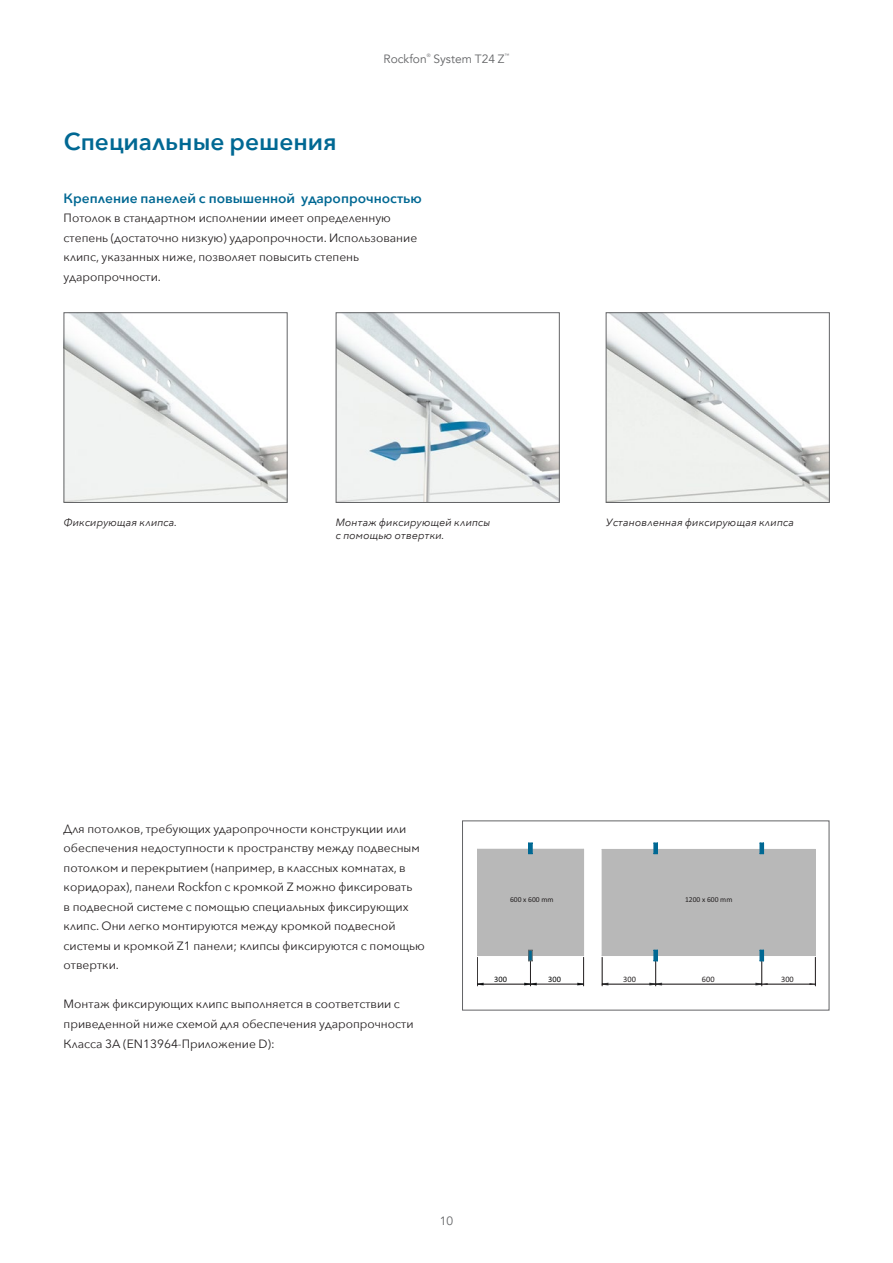
<style>
.page{position:relative;width:893px;height:1263px;background:#fff}
.page>*{position:absolute;margin:0;border:0;box-sizing:border-box;transform-origin:0 0}
.t1{font:600 24px "Avenir Next";color:#006893}
.t2{font:600 13.5px "Avenir Next";color:#006893}
.t3{font:12px/19.5px "Avenir Next";color:#231f20}
.t4{font:12px "Avenir";color:#636466}
.t5{font:italic 10.5px/12.6px "Avenir Next";color:#231f20}
.t6{font:8.4px "Calibri";color:#231f20}
.t7{font:8.4px "Calibri";color:#000}
.t8{font:7.5px "Calibri";color:#231f20}
.t9{font:4.8px "Avenir";color:#636466}
</style>
<div class="page">
<img style="left:66px;top:315px;width:219px;height:186px">
<img style="left:608px;top:315px;width:219px;height:186px">
<div style="left:606px;top:313px;width:223px;height:190px;border:1px solid #636466"></div>
<img style="left:338px;top:315px;width:219px;height:186px">
<div style="left:336px;top:313px;width:223px;height:190px;border:1px solid #636466"></div>
<div style="left:602px;top:849px;width:213px;height:106px;background:#b8b8b8"></div>
<div style="left:477px;top:849px;width:107px;height:106px;background:#b8b8b8"></div>
<hr style="left:833px;top:849px;width:1px;height:106px;background:#b8b8b8">
<hr style="left:892px;top:849px;width:1px;height:106px;background:#b8b8b8">
<hr style="left:815px;top:849px;width:1px;height:106px;background:#b8b8b8">
<svg style="left:602px;top:950px;width:232px;height:36px"></svg>
<svg style="left:760px;top:843px;width:4px;height:11px"></svg>
<svg style="left:654px;top:843px;width:4px;height:11px"></svg>
<svg style="left:528px;top:843px;width:5px;height:11px"></svg>
<svg style="left:477px;top:950px;width:107px;height:36px"></svg>
<h1 class="t1" style="left:64px;top:121px;width:274px">Специальные решения</h1>
<p class="t4" style="left:384px;top:52px;width:45px">Rockfon</p>
<p class="t9" style="left:427px;top:53px;width:5px">®</p>
<p class="t4" style="left:433px;top:52px;width:73px">System T24 Z</p>
<p class="t9" style="left:505px;top:53px;width:6px">™</p>
<p class="t2" style="left:64px;top:187px;width:360px">Крепление панелей с повышенной ударопрочностью</p>
<p class="t3" style="left:64px;top:208px;width:355px">Потолок в стандартном исполнении имеет определенную степень (достаточно низкую) ударопрочности. Использование клипс, указанных ниже, позволяет повысить степень ударопрочности.</p>
<p class="t5" style="left:64px;top:515px;width:115px">Фиксирующая клипса.</p>
<p class="t5" style="left:336px;top:515px;width:156px">Монтаж фиксирующей клипсы с помощью отвертки.</p>
<p class="t5" style="left:606px;top:515px;width:190px">Установленная фиксирующая клипса</p>
<p class="t3" style="left:64px;top:818px;width:363px">Для потолков, требующих ударопрочности конструкции или обеспечения недоступности к пространству между подвесным потолком и перекрытием (например, в классных комнатах, в коридорах), панели Rockfon с кромкой Z можно фиксировать<br>в подвесной системе с помощью специальных фиксирующих клипс. Они легко монтируются между кромкой подвесной системы и кромкой Z1 панели; клипсы фиксируются с помощью отвертки.</p>
<p class="t3" style="left:64px;top:994px;width:351px">Монтаж фиксирующих клипс выполняется в соответствии с приведенной ниже схемой для обеспечения ударопрочности<br>Класса 3А (EN13964-Приложение D):</p>
<p class="t8" style="left:510px;top:895px;width:45px">600 x 600 mm</p>
<p class="t8" style="left:685px;top:895px;width:49px">1200 x 600 mm</p>
<p class="t7" style="left:494px;top:974px;width:14px">300</p>
<p class="t7" style="left:548px;top:974px;width:14px">300</p>
<p class="t6" style="left:623px;top:974px;width:14px">300</p>
<p class="t6" style="left:702px;top:974px;width:14px">600</p>
<p class="t6" style="left:781px;top:974px;width:14px">300</p>
<p class="t4" style="left:440px;top:1213px;width:15px">10</p>
</div>
